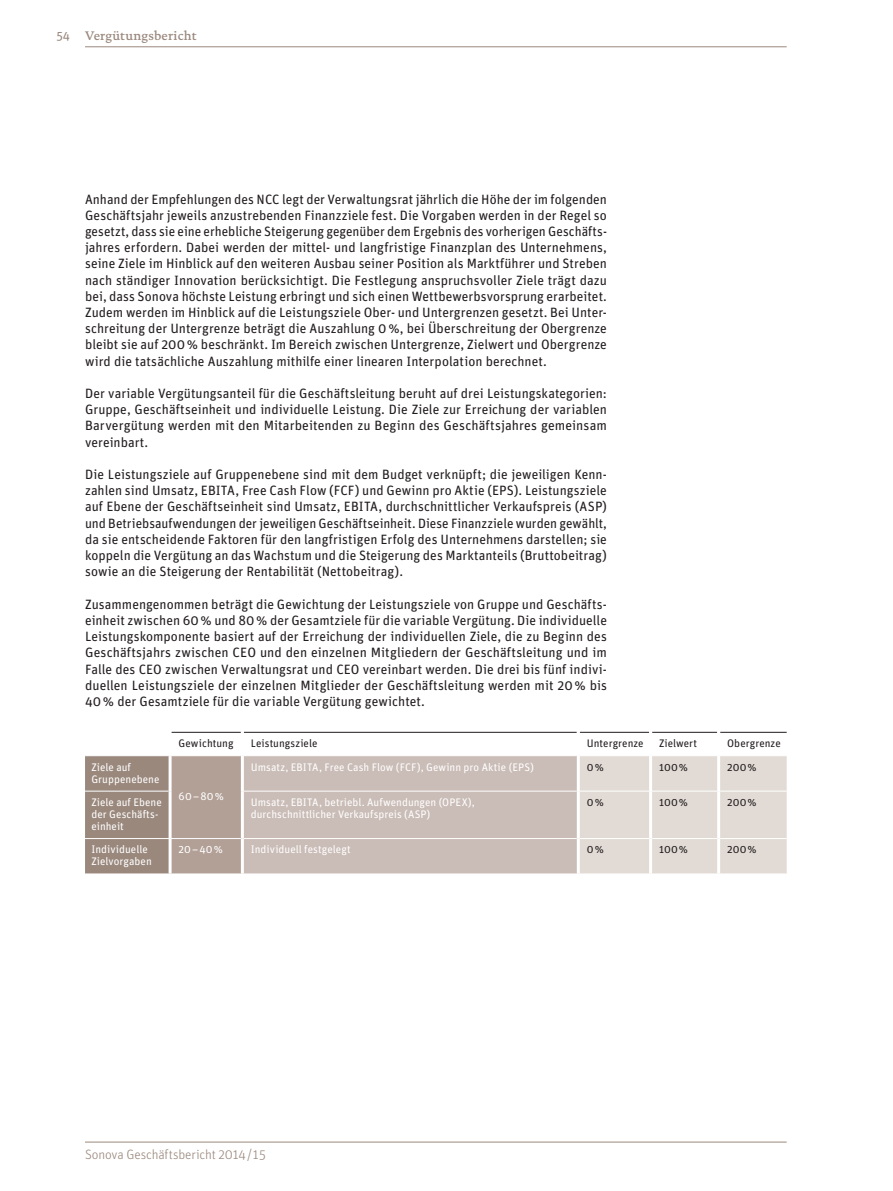
<style>
.page{position:relative;width:893px;height:1191px;background:#fff}
.page>*{position:absolute;margin:0;border:0;box-sizing:border-box;transform-origin:0 0}
.t1{font:13.5px/16.2px "Unit OT";letter-spacing:.005em;color:#211c1e;text-align:justify}
.t2{font:300 13.5px "Unit OT";letter-spacing:-.01em;color:#9a887d}
.t3{font:500 12.6px "DTL Documenta TOT";letter-spacing:.01em;color:#9a887d}
.t4{font:10.95px/12px "Unit OT";letter-spacing:.005em;color:#fff}
.t5{font:10.95px "Unit OT";letter-spacing:.005em;color:#211c1e}
.s1{font-family:"Unit OT";font-weight:400}
</style>
<div class="page">
<svg style="left:85px;top:756px;width:702px;height:117px;background:#c9bcb5"></svg>
<hr style="left:169px;top:756px;width:3px;height:35px;background:#fff">
<hr style="left:169px;top:791px;width:3px;height:47px;background:#fff">
<hr style="left:169px;top:839px;width:3px;height:34px;background:#fff">
<hr style="left:85px;top:838px;width:85px;height:1px;background:#fff">
<hr style="left:170px;top:838px;width:71px;height:1px;background:#fff">
<hr style="left:244px;top:838px;width:333px;height:1px;background:#fff">
<hr style="left:580px;top:838px;width:69px;height:1px;background:#fff">
<hr style="left:652px;top:838px;width:65px;height:1px;background:#fff">
<hr style="left:720px;top:838px;width:67px;height:1px;background:#fff">
<hr style="left:85px;top:790px;width:84px;height:1px;background:#fff">
<hr style="left:244px;top:790px;width:333px;height:1px;background:#fff">
<hr style="left:580px;top:790px;width:69px;height:1px;background:#fff">
<hr style="left:652px;top:790px;width:65px;height:1px;background:#fff">
<hr style="left:720px;top:790px;width:67px;height:1px;background:#fff">
<hr style="left:172px;top:732px;width:69px;height:1px;background:#211c1e">
<hr style="left:244px;top:732px;width:333px;height:1px;background:#211c1e">
<hr style="left:580px;top:732px;width:69px;height:1px;background:#211c1e">
<hr style="left:652px;top:732px;width:65px;height:1px;background:#211c1e">
<hr style="left:720px;top:732px;width:67px;height:1px;background:#211c1e">
<hr style="left:241px;top:755px;width:3px;height:36px;background:#fff">
<hr style="left:241px;top:791px;width:3px;height:47px;background:#fff">
<hr style="left:241px;top:838px;width:3px;height:35px;background:#fff">
<hr style="left:577px;top:755px;width:3px;height:36px;background:#fff">
<hr style="left:649px;top:755px;width:3px;height:36px;background:#fff">
<hr style="left:717px;top:755px;width:3px;height:36px;background:#fff">
<hr style="left:577px;top:791px;width:3px;height:47px;background:#fff">
<hr style="left:649px;top:791px;width:3px;height:47px;background:#fff">
<hr style="left:717px;top:791px;width:3px;height:47px;background:#fff">
<hr style="left:577px;top:838px;width:3px;height:35px;background:#fff">
<hr style="left:649px;top:838px;width:3px;height:35px;background:#fff">
<hr style="left:717px;top:838px;width:3px;height:35px;background:#fff">
<hr style="left:85px;top:46px;width:702px;height:1px;background:#9a887d">
<hr style="left:85px;top:1141px;width:702px;height:1px;background:#9a887d">
<p class="t3" style="left:56px;top:28px;width:142px"><span class="s1">54</span> Vergütungsbericht</p>
<p class="t1" style="left:85px;top:191px;width:523px">Anhand der Empfehlungen des NCC legt der Verwaltungsrat jährlich die Höhe der im folgenden Geschäftsjahr jeweils anzustrebenden Finanzziele fest. Die Vorgaben werden in der Regel so gesetzt, dass sie eine erhebliche Steigerung gegenüber dem Ergebnis des vorherigen Geschäfts&shy;jahres erfordern. Dabei werden der mittel- und langfristige Finanzplan des Unternehmens, seine Ziele im Hinblick auf den weiteren Ausbau seiner Position als Marktführer und Streben nach ständiger Innovation berücksichtigt. Die Festlegung anspruchsvoller Ziele trägt dazu bei, dass Sonova höchste Leistung erbringt und sich einen Wettbewerbsvorsprung erarbeitet.<br>Zudem werden im Hinblick auf die Leistungsziele Ober- und Untergrenzen gesetzt. Bei Unter&shy;schreitung der Untergrenze beträgt die Auszahlung 0%, bei Überschreitung der Obergrenze bleibt sie auf 200% beschränkt. Im Bereich zwischen Untergrenze, Zielwert und Obergrenze wird die tatsächliche Auszahlung mithilfe einer linearen Interpolation berechnet.</p>
<p class="t1" style="left:85px;top:385px;width:523px">Der variable Vergütungsanteil für die Geschäftsleitung beruht auf drei Leistungskategorien:<br>Gruppe, Geschäftseinheit und individuelle Leistung. Die Ziele zur Erreichung der variablen Barvergütung werden mit den Mitarbeitenden zu Beginn des Geschäftsjahres gemeinsam vereinbart.</p>
<p class="t1" style="left:85px;top:466px;width:523px">Die Leistungsziele auf Gruppenebene sind mit dem Budget verknüpft; die jeweiligen Kenn&shy;zahlen sind Umsatz, EBITA, Free Cash Flow (FCF) und Gewinn pro Aktie (EPS). Leistungsziele auf Ebene der Geschäftseinheit sind Umsatz, EBITA, durchschnittlicher Verkaufspreis (ASP) und Betriebsaufwendungen der jeweiligen Geschäftseinheit. Diese Finanzziele wurden gewählt, da sie entscheidende Faktoren für den langfristigen Erfolg des Unternehmens darstellen; sie koppeln die Vergütung an das Wachstum und die Steigerung des Marktanteils (Bruttobeitrag) sowie an die Steigerung der Rentabilität (Nettobeitrag).</p>
<p class="t1" style="left:85px;top:596px;width:523px">Zusammengenommen beträgt die Gewichtung der Leistungsziele von Gruppe und Geschäfts&shy;einheit zwischen 60% und 80% der Gesamtziele für die variable Vergütung. Die individuelle Leistungskomponente basiert auf der Erreichung der individuellen Ziele, die zu Beginn des Geschäftsjahrs zwischen CEO und den einzelnen Mitgliedern der Geschäftsleitung und im Falle des CEO zwischen Verwaltungsrat und CEO vereinbart werden. Die drei bis fünf indivi&shy;duellen Leistungsziele der einzelnen Mitglieder der Geschäftsleitung werden mit 20% bis 40% der Gesamtziele für die variable Vergütung gewichtet.</p>
<p class="t4" style="left:91px;top:760px;width:70px">Ziele auf<br>Gruppenebene</p>
<p class="t5" style="left:179px;top:736px;width:56px">Gewichtung</p>
<p class="t5" style="left:251px;top:736px;width:68px">Leistungsziele</p>
<p class="t5" style="left:587px;top:736px;width:58px">Untergrenze</p>
<p class="t5" style="left:659px;top:736px;width:40px">Zielwert</p>
<p class="t5" style="left:727px;top:736px;width:55px">Obergrenze</p>
<p class="t4" style="left:251px;top:760px;width:285px">Umsatz, EBITA, Free Cash Flow (FCF), Gewinn pro Aktie (EPS)</p>
<p class="t5" style="left:587px;top:760px;width:19px">0%</p>
<p class="t5" style="left:659px;top:760px;width:31px">100%</p>
<p class="t5" style="left:727px;top:760px;width:31px">200%</p>
<p class="t4" style="left:179px;top:790px;width:47px">60–80%</p>
<p class="t4" style="left:91px;top:796px;width:72px">Ziele auf Ebene der Geschäfts&shy;einheit</p>
<p class="t4" style="left:251px;top:796px;width:225px">Umsatz, EBITA, betriebl. Aufwendungen (OPEX), durchschnittlicher Verkaufspreis (ASP)</p>
<p class="t5" style="left:587px;top:795px;width:19px">0%</p>
<p class="t5" style="left:659px;top:795px;width:31px">100%</p>
<p class="t5" style="left:727px;top:795px;width:31px">200%</p>
<p class="t4" style="left:91px;top:843px;width:62px">Individuelle<br>Zielvorgaben</p>
<p class="t4" style="left:179px;top:843px;width:46px">20–40%</p>
<p class="t4" style="left:251px;top:843px;width:101px">Individuell festgelegt</p>
<p class="t5" style="left:587px;top:842px;width:19px">0%</p>
<p class="t5" style="left:659px;top:842px;width:31px">100%</p>
<p class="t5" style="left:727px;top:842px;width:31px">200%</p>
<p class="t2" style="left:85px;top:1146px;width:182px">Sonova Geschäftsbericht 2014/15</p>
</div>
